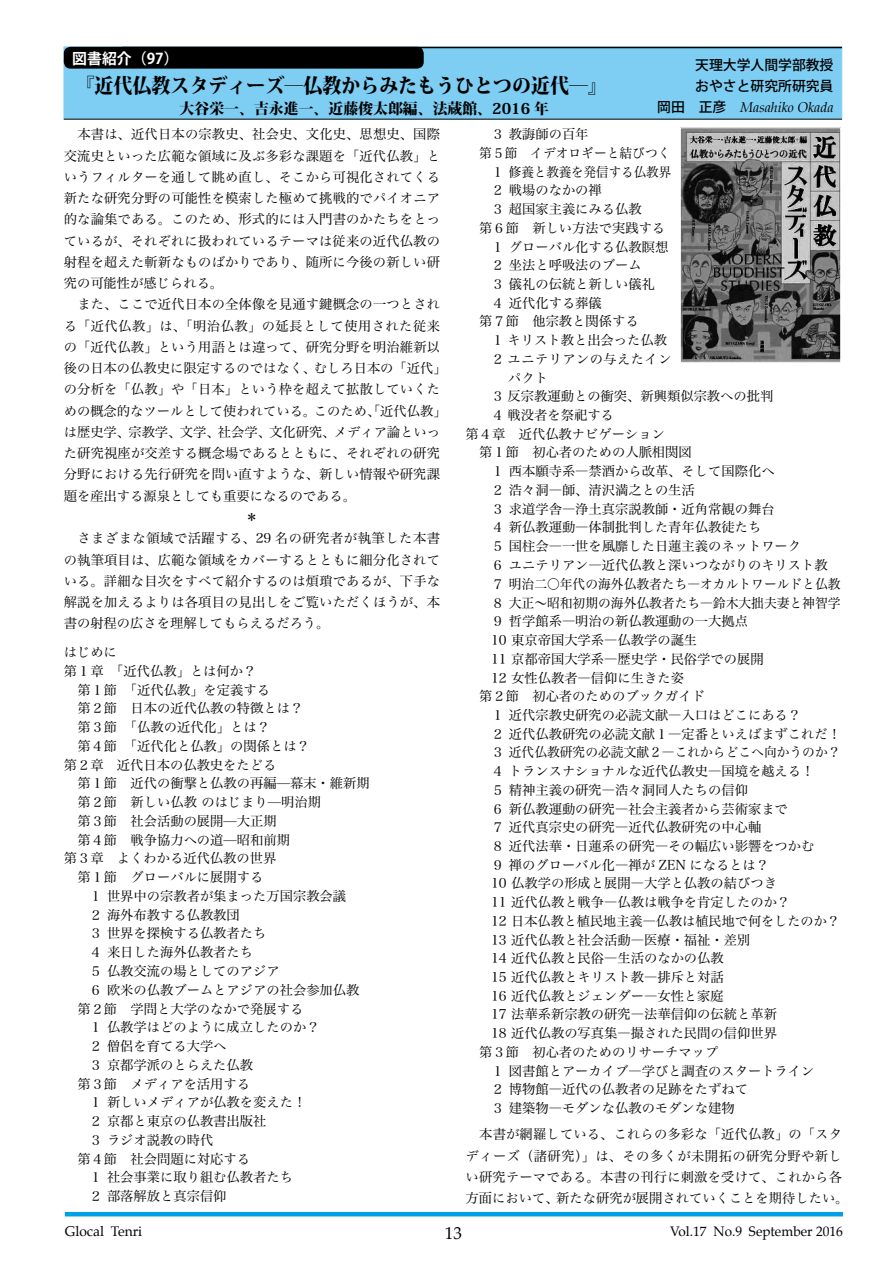
<style>
.page{position:relative;width:893px;height:1263px;background:#fff}
.page>*{position:absolute;margin:0;border:0;box-sizing:border-box;transform-origin:0 0}
.t1{font:800 20.25px "Koz Min Pro";color:#000;scale:.94 1}
.t2{font:16.95px "Palatino";color:#000}
.t3{font:800 14.85px "Koz Min Pro";color:#000}
.t4{font:700 14.85px "Koz Go Pro";color:#fff}
.t5{font:500 13.8px/21.3px "Koz Go Pro";color:#000}
.t6{font:italic 13.8px "Palatino";color:#000}
.t7{font:13.8px "Palatino";color:#000}
.t8{font:13.5px "Palatino";color:#000}
.t9{font:13.35px/21.3px "Hira Min Pro W3";color:#000;text-align:justify}
.t10{font:13.35px "Hira Min Pro W3";letter-spacing:.035em;color:#000}
.t11{font:13.35px "Hira Min Pro W3";letter-spacing:.04em;color:#000}
.t12{font:13.35px "Hira Min Pro W3";color:#000;scale:.96 1}
.t13{font:13.35px "Hira Min Pro W3";letter-spacing:.03em;color:#000}
.s1{font-family:"Koz Go Pro";font-weight:500;font-style:normal}
</style>
<div class="page">
<hr style="left:65px;top:1212px;width:778px;height:4px;background:#00a0e9">
<div style="left:64px;top:47px;width:778px;height:72px;background:#7ecef4;border:1px solid #7ecef4"></div>
<hr style="left:64px;top:119px;width:778px;height:1px;background:#000">
<hr style="left:122px;top:47px;width:720px;height:1px;background:#000">
<div style="left:64px;top:47px;width:360px;height:22px;background:#000;border-radius:7px"></div>
<img style="left:682px;top:130px;width:157px;height:230px">
<div style="left:680px;top:128px;width:161px;height:234px;border:1px solid #fff"></div>
<p class="t4" style="left:72px;top:49px;width:108px">図書紹介（97）</p>
<p class="t5" style="left:695px;top:55px;width:140px">天理大学人間学部教授おやさと研究所研究員</p>
<p class="t6" style="left:657px;top:96px;width:178px"><span class="s1">岡田　正彦　</span>Masahiko Okada</p>
<h1 class="t1" style="left:76px;top:70px;width:567px">『近代仏教スタディーズ―仏教からみたもうひとつの近代―』</h1>
<p class="t9" style="left:64px;top:122px;width:378px;text-indent:14px">本書は、近代日本の宗教史、社会史、文化史、思想史、国際交流史といった広範な領域に及ぶ多彩な課題を「近代仏教」というフィルターを通して眺め直し、そこから可視化されてくる新たな研究分野の可能性を模索した極めて挑戦的でパイオニア的な論集である。このため、形式的には入門書のかたちをとっているが、それぞれに扱われているテーマは従来の近代仏教の射程を超えた斬新なものばかりであり、随所に今後の新しい研究の可能性が感じられる。</p>
<p class="t9" style="left:77px;top:292px;width:364px">また、ここで近代日本の全体像を見通す鍵概念の一つとされ</p>
<p class="t10" style="left:64px;top:314px;width:378px">る「近代仏教」は、「明治仏教」の延長として使用された従来</p>
<p class="t9" style="left:64px;top:335px;width:378px">の「近代仏教」という用語とは違って、研究分野を明治維新以</p>
<p class="t9" style="left:64px;top:356px;width:384px">後の日本の仏教史に限定するのではなく、むしろ日本の「近代」</p>
<p class="t9" style="left:64px;top:378px;width:378px">の分析を「仏教」や「日本」という枠を超えて拡散していくた</p>
<p class="t9" style="left:64px;top:399px;width:384px">めの概念的なツールとして使われている。このため、「近代仏教」</p>
<p class="t9" style="left:64px;top:420px;width:378px">は歴史学、宗教学、文学、社会学、文化研究、メディア論といっ</p>
<p class="t9" style="left:64px;top:441px;width:378px">た研究視座が交差する概念場であるとともに、それぞれの研究</p>
<p class="t9" style="left:64px;top:463px;width:378px">分野における先行研究を問い直すような、新しい情報や研究課</p>
<p class="t9" style="left:64px;top:484px;width:294px">題を産出する源泉としても重要になるのである。</p>
<p class="t9" style="left:245px;top:505px;width:15px">＊</p>
<p class="t11" style="left:77px;top:527px;width:364px">さまざまな領域で活躍する、29 名の研究者が執筆した本書</p>
<p class="t9" style="left:64px;top:548px;width:378px">の執筆項目は、広範な領域をカバーするとともに細分化されて</p>
<p class="t9" style="left:64px;top:569px;width:378px">いる。詳細な目次をすべて紹介するのは煩瑣であるが、下手な</p>
<p class="t9" style="left:64px;top:590px;width:378px">解説を加えるよりは各項目の見出しをご覧いただくほうが、本</p>
<p class="t9" style="left:64px;top:611px;width:267px">書の射程の広さを理解してもらえるだろう。</p>
<p class="t9" style="left:64px;top:640px;width:55px">はじめに</p>
<p class="t9" style="left:64px;top:659px;width:194px">第１章　「近代仏教」とは何か？</p>
<p class="t9" style="left:77px;top:678px;width:194px">第１節　「近代仏教」を定義する</p>
<p class="t9" style="left:77px;top:696px;width:227px">第２節　日本の近代仏教の特徴とは？</p>
<p class="t9" style="left:77px;top:715px;width:194px">第３節　「仏教の近代化」とは？</p>
<p class="t9" style="left:77px;top:734px;width:234px">第４節　「近代化と仏教」の関係とは？</p>
<p class="t9" style="left:64px;top:753px;width:214px">第２章　近代日本の仏教史をたどる</p>
<p class="t9" style="left:77px;top:771px;width:294px">第１節　近代の衝撃と仏教の再編—幕末・維新期</p>
<p class="t9" style="left:77px;top:790px;width:245px">第２節　新しい仏教 のはじまり—明治期</p>
<p class="t9" style="left:77px;top:809px;width:201px">第３節　社会活動の展開—大正期</p>
<p class="t9" style="left:77px;top:828px;width:214px">第４節　戦争協力への道—昭和前期</p>
<p class="t9" style="left:64px;top:846px;width:214px">第３章　よくわかる近代仏教の世界</p>
<p class="t9" style="left:77px;top:865px;width:188px">第１節　グローバルに展開する</p>
<p class="t9" style="left:89px;top:884px;width:258px">１ 世界中の宗教者が集まった万国宗教会議</p>
<p class="t9" style="left:89px;top:903px;width:152px">２ 海外布教する仏教教団</p>
<p class="t9" style="left:89px;top:921px;width:179px">３ 世界を探検する仏教者たち</p>
<p class="t9" style="left:89px;top:940px;width:165px">４ 来日した海外仏教者たち</p>
<p class="t9" style="left:89px;top:959px;width:192px">５ 仏教交流の場としてのアジア</p>
<p class="t9" style="left:89px;top:978px;width:272px">６ 欧米の仏教ブームとアジアの社会参加仏教</p>
<p class="t9" style="left:77px;top:997px;width:227px">第２節　学問と大学のなかで発展する</p>
<p class="t9" style="left:89px;top:1015px;width:232px">１ 仏教学はどのように成立したのか？</p>
<p class="t9" style="left:89px;top:1034px;width:139px">２ 僧侶を育てる大学へ</p>
<p class="t9" style="left:89px;top:1053px;width:165px">３ 京都学派のとらえた仏教</p>
<p class="t9" style="left:77px;top:1072px;width:174px">第３節　メディアを活用する</p>
<p class="t9" style="left:89px;top:1090px;width:219px">１ 新しいメディアが仏教を変えた！</p>
<p class="t9" style="left:89px;top:1109px;width:179px">２ 京都と東京の仏教書出版社</p>
<p class="t9" style="left:89px;top:1128px;width:126px">３ ラジオ説教の時代</p>
<p class="t9" style="left:77px;top:1147px;width:174px">第４節　社会問題に対応する</p>
<p class="t9" style="left:89px;top:1165px;width:205px">１ 社会事業に取り組む仏教者たち</p>
<p class="t9" style="left:89px;top:1184px;width:139px">２ 部落解放と真宗信仰</p>
<p class="t3" style="left:180px;top:97px;width:371px">大谷栄一、吉永進一、近藤俊太郎編、法蔵館、2016 年</p>
<p class="t9" style="left:491px;top:122px;width:99px">３ 教誨師の百年</p>
<p class="t12" style="left:479px;top:142px;width:201px">第５節　イデオロギーと結びつく</p>
<p class="t9" style="left:491px;top:160px;width:182px">１ 修養と教養を発信する仏教界</p>
<p class="t9" style="left:491px;top:179px;width:112px">２ 戦場のなかの禅</p>
<p class="t9" style="left:491px;top:197px;width:152px">３ 超国家主義にみる仏教</p>
<p class="t9" style="left:479px;top:216px;width:188px">第６節　新しい方法で実践する</p>
<p class="t9" style="left:491px;top:235px;width:179px">１ グローバル化する仏教瞑想</p>
<p class="t9" style="left:491px;top:253px;width:152px">２ 坐法と呼吸法のブーム</p>
<p class="t9" style="left:491px;top:272px;width:165px">３ 儀礼の伝統と新しい儀礼</p>
<p class="t9" style="left:491px;top:291px;width:112px">４ 近代化する葬儀</p>
<p class="t9" style="left:479px;top:309px;width:161px">第７節　他宗教と関係する</p>
<p class="t9" style="left:491px;top:328px;width:177px">１キリスト教と出会った仏教</p>
<p class="t13" style="left:491px;top:347px;width:182px">２ユニテリアンの与えたイン</p>
<p class="t9" style="left:508px;top:366px;width:41px">パクト</p>
<p class="t9" style="left:491px;top:384px;width:284px">３反宗教運動との衝突、新興類似宗教への批判</p>
<p class="t9" style="left:491px;top:403px;width:124px">４戦没者を祭祀する</p>
<p class="t9" style="left:466px;top:422px;width:201px">第４章　近代仏教ナビゲーション</p>
<p class="t9" style="left:479px;top:440px;width:214px">第１節　初心者のための人脈相関図</p>
<p class="t9" style="left:491px;top:459px;width:285px">１ 西本願寺系―禁酒から改革、そして国際化へ</p>
<p class="t9" style="left:491px;top:478px;width:205px">２ 浩々洞―師、清沢満之との生活</p>
<p class="t9" style="left:491px;top:497px;width:285px">３ 求道学舎―浄土真宗説教師・近角常観の舞台</p>
<p class="t9" style="left:491px;top:516px;width:272px">４ 新仏教運動―体制批判した青年仏教徒たち</p>
<p class="t9" style="left:491px;top:534px;width:312px">５ 国柱会―一世を風靡した日蓮主義のネットワーク</p>
<p class="t9" style="left:491px;top:553px;width:338px">６ ユニテリアン―近代仏教と深いつながりのキリスト教</p>
<p class="t9" style="left:491px;top:572px;width:351px">７ 明治二〇年代の海外仏教者たち―オカルトワールドと仏教</p>
<p class="t9" style="left:491px;top:591px;width:351px">８ 大正～昭和初期の海外仏教者たち―鈴木大拙夫妻と神智学</p>
<p class="t9" style="left:491px;top:609px;width:258px">９ 哲学館系―明治の新仏教運動の一大拠点</p>
<p class="t9" style="left:491px;top:628px;width:208px">10 東京帝国大学系―仏教学の誕生</p>
<p class="t9" style="left:491px;top:647px;width:274px">11 京都帝国大学系―歴史学・民俗学での展開</p>
<p class="t9" style="left:491px;top:666px;width:194px">12 女性仏教者―信仰に生きた姿</p>
<p class="t9" style="left:479px;top:684px;width:227px">第２節　初心者のためのブックガイド</p>
<p class="t9" style="left:491px;top:703px;width:312px">１ 近代宗教史研究の必読文献―入口はどこにある？</p>
<p class="t9" style="left:491px;top:722px;width:351px">２ 近代仏教研究の必読文献１―定番といえばまずこれだ！</p>
<p class="t9" style="left:491px;top:741px;width:351px">３ 近代仏教研究の必読文献２―これからどこへ向かうのか？</p>
<p class="t9" style="left:491px;top:759px;width:325px">４ トランスナショナルな近代仏教史―国境を越える！</p>
<p class="t9" style="left:491px;top:778px;width:258px">５ 精神主義の研究―浩々洞同人たちの信仰</p>
<p class="t9" style="left:491px;top:797px;width:298px">６ 新仏教運動の研究―社会主義者から芸術家まで</p>
<p class="t9" style="left:491px;top:815px;width:272px">７ 近代真宗史の研究―近代仏教研究の中心軸</p>
<p class="t9" style="left:491px;top:834px;width:325px">８ 近代法華・日蓮系の研究―その幅広い影響をつかむ</p>
<p class="t9" style="left:491px;top:853px;width:279px">９ 禅のグローバル化―禅が ZEN になるとは？</p>
<p class="t9" style="left:491px;top:871px;width:287px">10 仏教学の形成と展開―大学と仏教の結びつき</p>
<p class="t9" style="left:491px;top:890px;width:301px">11 近代仏教と戦争―仏教は戦争を肯定したのか？</p>
<p class="t9" style="left:491px;top:909px;width:350px">12 日本仏教と植民地主義―仏教は植民地で何をしたのか？</p>
<p class="t9" style="left:491px;top:928px;width:261px">13 近代仏教と社会活動―医療・福祉・差別</p>
<p class="t9" style="left:491px;top:946px;width:234px">14 近代仏教と民俗―生活のなかの仏教</p>
<p class="t9" style="left:491px;top:965px;width:234px">15 近代仏教とキリスト教―排斥と対話</p>
<p class="t9" style="left:491px;top:984px;width:234px">16 近代仏教とジェンダー―女性と家庭</p>
<p class="t9" style="left:491px;top:1002px;width:287px">17 法華系新宗教の研究―法華信仰の伝統と革新</p>
<p class="t9" style="left:491px;top:1021px;width:287px">18 近代仏教の写真集―撮された民間の信仰世界</p>
<p class="t9" style="left:479px;top:1040px;width:241px">第３節　初心者のためのリサーチマップ</p>
<p class="t9" style="left:491px;top:1059px;width:325px">１ 図書館とアーカイブ―学びと調査のスタートライン</p>
<p class="t9" style="left:491px;top:1077px;width:258px">２ 博物館―近代の仏教者の足跡をたずねて</p>
<p class="t9" style="left:491px;top:1096px;width:245px">３ 建築物―モダンな仏教のモダンな建物</p>
<p class="t9" style="left:466px;top:1122px;width:384px;text-align:center">本書が網羅している、これらの多彩な「近代仏教」の「スタ<br>ディーズ（諸研究）」は、その多くが未開拓の研究分野や新しい研究テーマである。本書の刊行に刺激を受けて、これから各方面において、新たな研究が展開されていくことを期待したい。</p>
<p class="t7" style="left:65px;top:1220px;width:79px">Glocal Tenri</p>
<p class="t2" style="left:445px;top:1219px;width:19px">13</p>
<p class="t8" style="left:670px;top:1220px;width:174px">Vol.17 No.9 September 2016</p>
</div>
